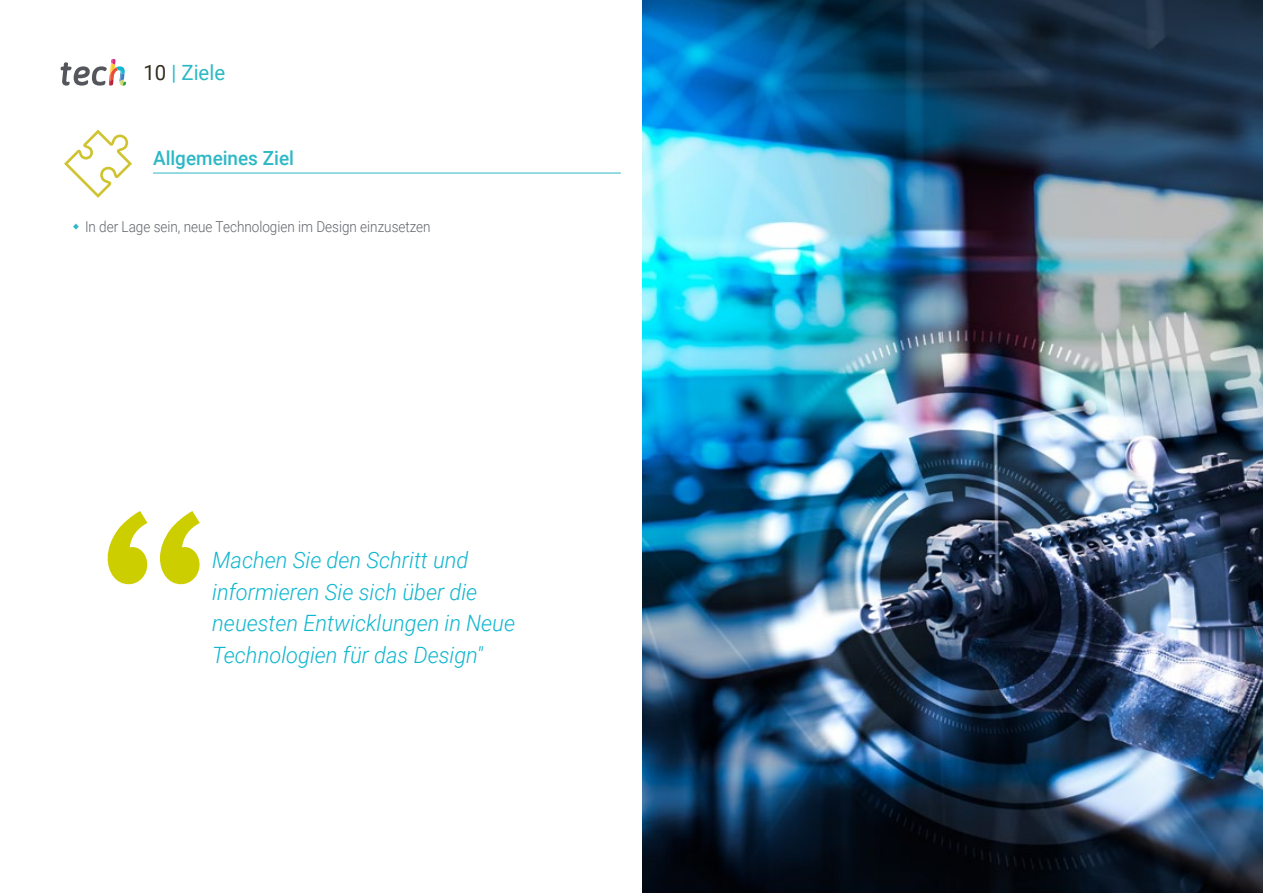
<style>
.page{position:relative;width:1263px;height:893px;background:#fff}
.page>*{position:absolute;margin:0;border:0;box-sizing:border-box;transform-origin:0 0}
.t1{font:italic 300 22.5px/31.5px "Roboto";color:#0fb6cf}
.t2{font:21px "Roboto";color:#2db8c5}
.t3{font:500 19.5px "Roboto";color:#2db8c5}
.t4{font:300 15px "Roboto";color:#61646a;scale:.9 1}
.s1{color:#312e20}
</style>
<div class="page">
<svg style="left:64px;top:130px;width:68px;height:68px"></svg>
<img style="left:642px;top:0;width:621px;height:893px">
<svg style="left:61px;top:59px;width:65px;height:27px"></svg>
<hr style="left:153px;top:173px;width:468px;height:1px;background:#2db8c5">
<svg style="left:108px;top:511px;width:92px;height:73px"></svg>
<p class="t2" style="left:144px;top:57px;width:83px"><span class="s1">10</span> | Ziele</p>
<p class="t3" style="left:153px;top:144px;width:142px">Allgemeines Ziel</p>
<p class="t4" style="left:85px;top:216px;width:386px">In der Lage sein, neue Technologien im Design einzusetzen</p>
<p class="t1" style="left:212px;top:544px;width:304px">Machen Sie den Schritt und informieren Sie sich über die neuesten Entwicklungen in Neue<br>Technologien für das Design"</p>
</div>
